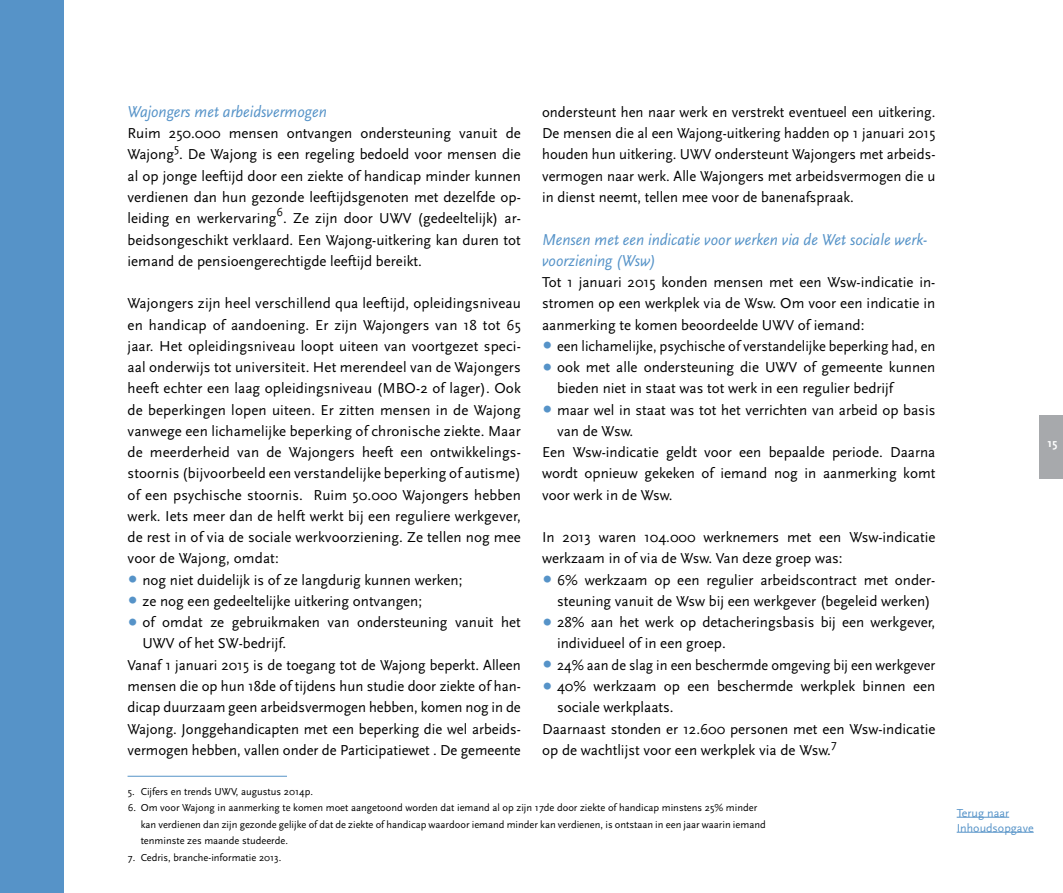
<style>
.page{position:relative;width:1063px;height:893px;background:#fff}
.page>*{position:absolute;margin:0;border:0;box-sizing:border-box;transform-origin:0 0}
.t1{font:italic 16.5px/21.3px "Scala Sans";color:#5693c8;scale:.95 1}
.t2{font:15px/21.3px "Scala Sans";color:#000}
.t3{font:15px "Scala Sans";color:#000;scale:.96 1}
.t4{font:12.3px "Scala Sans";color:#000}
.t5{font:12px/15px "Scala Sans";color:#5693c8}
.t6{font:700 12px "Scala Sans";color:#fff}
.t7{font:10.5px/16.5px "Scala Sans";color:#000}
.s1{font-size:30px;color:#5693c8}
</style>
<div class="page">
<div style="left:1040px;top:415px;width:23px;height:63px;background:#a7a9ac"></div>
<hr style="left:128px;top:776px;width:159px;height:1px;background:#5693c8">
<div style="left:0;top:0;width:64px;height:893px;background:#5693c8"></div>
<hr style="left:957px;top:817px;width:52px;height:1px;background:#5693c8">
<hr style="left:957px;top:832px;width:77px;height:1px;background:#5693c8">
<p class="t1" style="left:128px;top:101px;width:211px">Wajongers met arbeidsvermogen</p>
<p class="t2" style="left:128px;top:123px;width:395px">Ruim 250.000 mensen ontvangen ondersteuning vanuit de<br>Wajong . De Wajong is een regeling bedoeld voor mensen die</p>
<p class="t4" style="left:174px;top:142px;width:7px">5</p>
<p class="t2" style="left:128px;top:165px;width:395px;text-align:justify">al op jonge leeftijd door een ziekte of handicap minder kunnen verdienen dan hun gezonde leeftijdsgenoten met dezelfde op&shy;leiding en werkervaring . Ze zijn door UWV (gedeeltelijk) ar-</p>
<p class="t4" style="left:276px;top:206px;width:8px">6</p>
<p class="t2" style="left:128px;top:229px;width:395px">beidsongeschikt verklaard. Een Wajong-uitkering kan duren tot iemand de pensioengerechtigde leeftijd bereikt.</p>
<p class="t2" style="left:128px;top:293px;width:395px;text-align:justify">Wajongers zijn heel verschillend qua leeftijd, opleidingsniveau en handicap of aandoening. Er zijn Wajongers van 18 tot 65 jaar. H et opleidingsniveau loopt uiteen van voortgezet speci&shy;aal onderwijs tot universiteit. H et merendeel van de Wajongers heeft echter een laag opleidingsniveau (MBO-2 of lager). Ook de beperkingen lopen uiteen. Er zitten mensen in de Wajong vanwege een lichamelijke beperking of chronische ziekte. Maar de meerderheid van de Wajongers heeft een ontwikkelings&shy;stoornis (bijvoorbeeld een verstandelijke beperking of autisme) of een psychische stoornis. Ruim 50.000 Wajongers hebben werk. I ets meer dan de helft werkt bij een reguliere werkgever, de rest in of via de sociale werkvoorziening. Ze tellen nog mee voor de Wajong, omdat:</p>
<p class="t2" style="left:128px;top:569px;width:337px"><span class="s1">•</span> nog niet duidelijk is of ze langdurig kunnen werken;</p>
<p class="t2" style="left:128px;top:591px;width:296px"><span class="s1">•</span> ze nog een gedeeltelijke uitkering ontvangen;</p>
<p class="t2" style="left:128px;top:612px;width:395px"><span class="s1">•</span> of omdat ze gebruikmaken van ondersteuning vanuit het UWV of het SW-bedrijf.<br>Vanaf 1 januari 2015 is de toegang tot de Wajong beperkt. Alleen mensen die op hun 18de of tijdens hun studie door ziekte of han&shy;dicap duurzaam geen arbeidsvermogen hebben, komen nog in de Wajong. Jonggehandicapten met een beperking die wel arbeids&shy;vermogen hebben, vallen onder de Participatiewet . De gemeente</p>
<p class="t2" style="left:542px;top:102px;width:395px;text-align:justify">ondersteunt hen naar werk en verstrekt eventueel een uitkering.<br>De mensen die al een Wajong-uitkering hadden op 1 januari 2015 houden hun uitkering. UWV ondersteunt Wajongers met arbeids&shy;vermogen naar werk. Alle Wajongers met arbeidsvermogen die u in dienst neemt, tellen mee voor de banenafspraak.</p>
<p class="t1" style="left:542px;top:229px;width:407px">Mensen met een indicatie voor werken via de Wet sociale werk&shy;voorziening (Wsw)</p>
<p class="t2" style="left:542px;top:272px;width:395px;text-align:justify">Tot 1 januari 2015 konden mensen met een Wsw-indicatie in&shy;stromen op een werkplek via de Wsw. Om voor een indicatie in aanmerking te komen beoordeelde UWV of iemand:</p>
<p class="t2" style="left:542px;top:336px;width:395px"><span class="s1">•</span> een lichamelijke, psychische of verstandelijke beperking had, en</p>
<p class="t2" style="left:557px;top:357px;width:380px;text-indent:-15px"><span class="s1">•</span> ook met alle ondersteuning die UWV of gemeente kunnen bieden niet in staat was tot werk in een regulier bedrijf</p>
<p class="t2" style="left:542px;top:399px;width:395px"><span class="s1">•</span> maar wel in staat was tot het verrichten van arbeid op basis</p>
<p class="t2" style="left:557px;top:421px;width:78px">van de Wsw.</p>
<p class="t2" style="left:542px;top:442px;width:395px">Een Wsw-indicatie geldt voor een bepaalde periode. Daarna</p>
<p class="t2" style="left:542px;top:463px;width:395px">wordt opnieuw gekeken of iemand nog in aanmerking komt</p>
<p class="t2" style="left:542px;top:484px;width:132px">voor werk in de Wsw.</p>
<p class="t2" style="left:542px;top:527px;width:395px">I n 2013 waren 104.000 werknemers met een Wsw-indicatie werkzaam in of via de Wsw. Van deze groep was:</p>
<p class="t2" style="left:557px;top:569px;width:380px;text-indent:-15px"><span class="s1">•</span> 6% werkzaam op een regulier arbeidscontract met onder&shy;steuning vanuit de Wsw bij een werkgever (begeleid werken)</p>
<p class="t2" style="left:557px;top:612px;width:380px;text-indent:-15px"><span class="s1">•</span> 28% aan het werk op detacheringsbasis bij een werkgever, individueel of in een groep.</p>
<p class="t3" style="left:542px;top:657px;width:411px"><span class="s1">•</span> 24% aan de slag in een beschermde omgeving bij een werkgever</p>
<p class="t2" style="left:542px;top:676px;width:395px"><span class="s1">•</span> 40% werkzaam op een beschermde werkplek binnen een</p>
<p class="t2" style="left:557px;top:697px;width:118px">sociale werkplaats.</p>
<p class="t2" style="left:542px;top:718px;width:395px">Daarnaast stonden er 12.600 personen met een Wsw-indicatie</p>
<p class="t2" style="left:542px;top:739px;width:290px">op de wachtlijst voor een werkplek via de Wsw.</p>
<p class="t4" style="left:831px;top:737px;width:7px">7</p>
<p class="t7" style="left:128px;top:783px;width:187px">5. Cijfers en trends UWV, augustus 2014p.</p>
<p class="t7" style="left:141px;top:800px;width:627px;text-indent:-13px">6. Om voor Wajong in aanmerking te komen moet aangetoond worden dat iemand al op zijn 17de door ziekte of handicap minstens 25% minder kan verdienen dan zijn gezonde gelijke of dat de ziekte of handicap waardoor iemand minder kan verdienen, is ontstaan in een jaar waarin iemand tenminste zes maande studeerde.</p>
<p class="t7" style="left:128px;top:849px;width:155px">7. Cedris, branche-informatie 2013.</p>
<p class="t6" style="left:1047px;top:436px;width:11px">15</p>
<p class="t5" style="left:957px;top:806px;width:78px">Terug naar<br>I nhoudsopgave</p>
</div>
